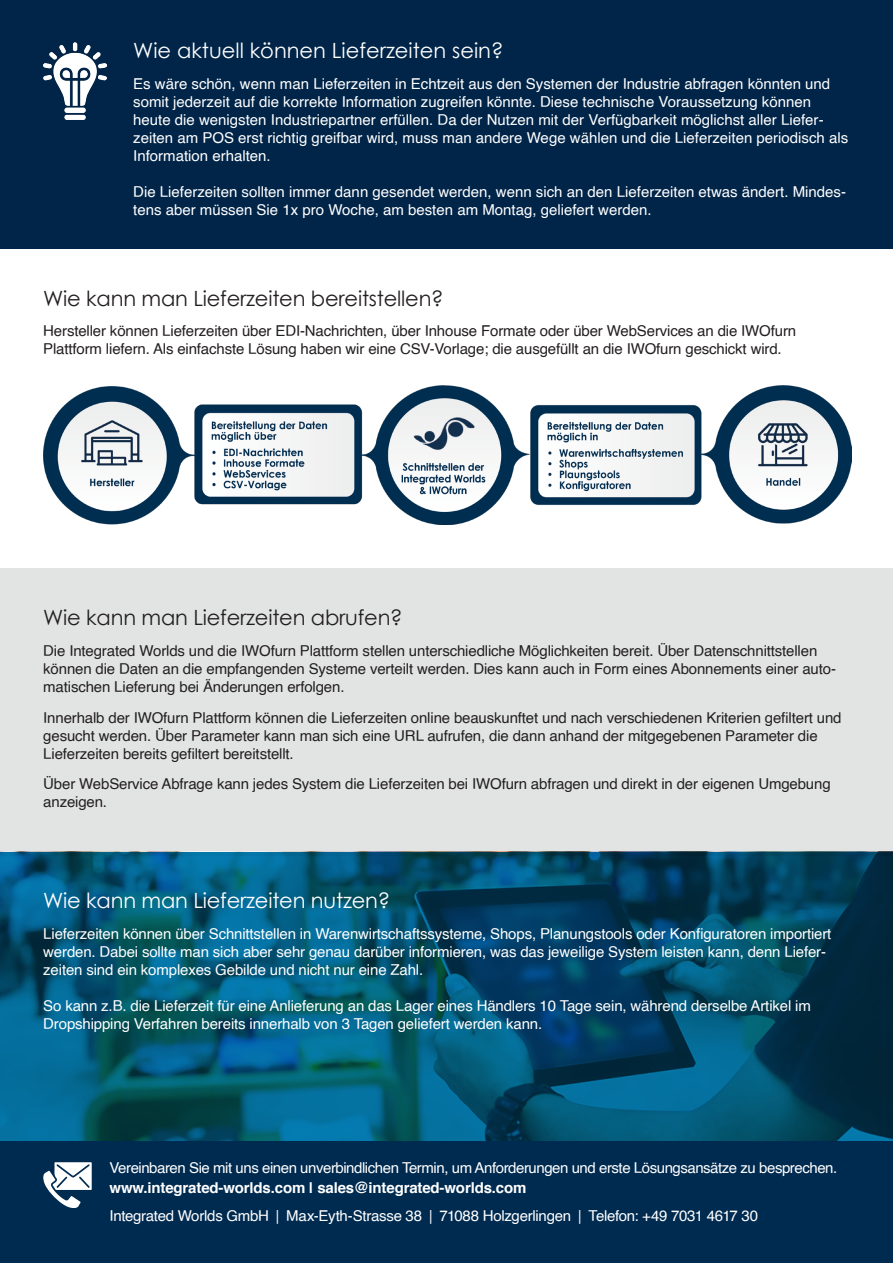
<style>
.page{position:relative;width:893px;height:1263px;background:#fff}
.page>*{position:absolute;margin:0;border:0;box-sizing:border-box;transform-origin:0 0}
.Fliesstext{font:21px "Century Gothic";letter-spacing:-.01em;color:#231f20}
.Fliesstext-2{font:21px "Century Gothic";color:#fff}
.Fliesstext-3{font:15px/18px "Helvetica";letter-spacing:-.01em;color:#fff}
.Fliesstext-4{font:15px/18px "Helvetica";letter-spacing:-.01em;color:#231f20}
.Fliesstext-5{font:15px "Helvetica";letter-spacing:-.03em;color:#fff}
.Fliesstext-6{font:700 15px "Helvetica";letter-spacing:-.01em;color:#fff}
.s1{font-family:"Century Gothic"}
</style>
<div class="page">
<div style="left:0;top:568px;width:893px;height:287px;background:#e2e4e4"></div>
<svg style="left:0;top:852px;width:893px;height:290px;background:#02506e"></svg>
<div style="left:0;top:1142px;width:893px;height:121px;background:#002b51"></div>
<svg style="left:43px;top:1162px;width:49px;height:46px"></svg>
<div style="left:0;top:0;width:893px;height:249px;background:#002549"></div>
<img style="left:43px;top:385px;width:808px;height:139px">
<img style="left:43px;top:43px;width:64px;height:76px">
<p class="Fliesstext-2" style="left:133px;top:36px;width:372px">Wie aktuell können Lieferzeiten sein?</p>
<p class="Fliesstext-3" style="left:133px;top:75px;width:717px">Es wäre schön, wenn man Lieferzeiten in Echtzeit aus den Systemen der Industrie abfragen könnten und somit jederzeit auf die korrekte Information zugreifen könnte. Diese technische Voraussetzung können heute die wenigsten Industriepartner erfüllen. Da der Nutzen mit der Verfügbarkeit möglichst aller Liefer&shy;zeiten am POS erst richtig greifbar wird, muss man andere Wege wählen und die Lieferzeiten periodisch als Information erhalten.</p>
<p class="Fliesstext-3" style="left:133px;top:183px;width:714px">Die Lieferzeiten sollten immer dann gesendet werden, wenn sich an den Lieferzeiten etwas ändert. Mindes&shy;tens aber müssen Sie 1x pro Woche, am besten am Montag, geliefert werden.</p>
<p class="Fliesstext" style="left:43px;top:283px;width:402px">Wie kann man Lieferzeiten bereitstellen?</p>
<p class="Fliesstext-4" style="left:43px;top:323px;width:754px">Hersteller können Lieferzeiten über EDI-Nachrichten, über Inhouse Formate oder über WebServices an die IWOfurn<br>Plattform liefern. Als einfachste Lösung haben wir eine CSV-Vorlage; die ausgefüllt an die IWOfurn geschickt wird.</p>
<p class="Fliesstext" style="left:43px;top:603px;width:361px">Wie kann man Lieferzeiten abrufen?</p>
<p class="Fliesstext-4" style="left:43px;top:642px;width:794px">Die Integrated Worlds und die IWOfurn Plattform stellen unterschiedliche Möglichkeiten bereit. Über Datenschnittstellen können die Daten an die empfangenden Systeme verteilt werden. Dies kann auch in Form eines Abonnements einer auto&shy;matischen Lieferung bei Änderungen erfolgen.</p>
<p class="Fliesstext-4" style="left:43px;top:709px;width:800px">Innerhalb der IWOfurn Plattform können die Lieferzeiten online beauskunftet und nach verschiedenen Kriterien gefiltert und gesucht werden. Über Parameter kann man sich eine URL aufrufen, die dann anhand der mitgegebenen Parameter die<br>Lieferzeiten bereits gefiltert bereitstellt.</p>
<p class="Fliesstext-4" style="left:43px;top:775px;width:789px">Über WebService Abfrage kann jedes System die Lieferzeiten bei IWOfurn abfragen und direkt in der eigenen Umgebung anzeigen.</p>
<p class="Fliesstext-2" style="left:43px;top:886px;width:348px">Wie kann man Lieferzeiten nutzen?</p>
<p class="Fliesstext-3" style="left:43px;top:925px;width:790px">Lieferzeiten können über Schnittstellen in Warenwirtschaftssysteme, Shops, Planungstools oder Konfiguratoren importiert werden. Dabei sollte man sich aber sehr genau darüber informieren, was das jeweilige System leisten kann, denn Liefer&shy;zeiten sind ein komplexes Gebilde und nicht nur eine Zahl.</p>
<p class="Fliesstext-3" style="left:43px;top:997px;width:769px">So kann z.B. die Lieferzeit für eine Anlieferung an das Lager eines Händlers 10 Tage sein, während derselbe Artikel im<br>Dropshipping Verfahren bereits innerhalb von 3 Tagen geliefert werden kann.</p>
<p class="Fliesstext-5" style="left:109px;top:1156px;width:729px">Vereinbaren Sie mit uns einen unverbindlichen Termin, um Anforderungen und erste Lösungsansätze zu besprechen.</p>
<p class="Fliesstext-3" style="left:109px;top:1207px;width:650px">Integrated Worlds GmbH <span class="s1">|</span> Max-Eyth-Strasse 38 <span class="s1">|</span> 71088 Holzgerlingen <span class="s1">|</span> Telefon: +49 7031 4617 30</p>
<p class="Fliesstext-6" style="left:109px;top:1175px;width:418px">www.integrated-worlds.com | sales@integrated-worlds.com</p>
</div>
